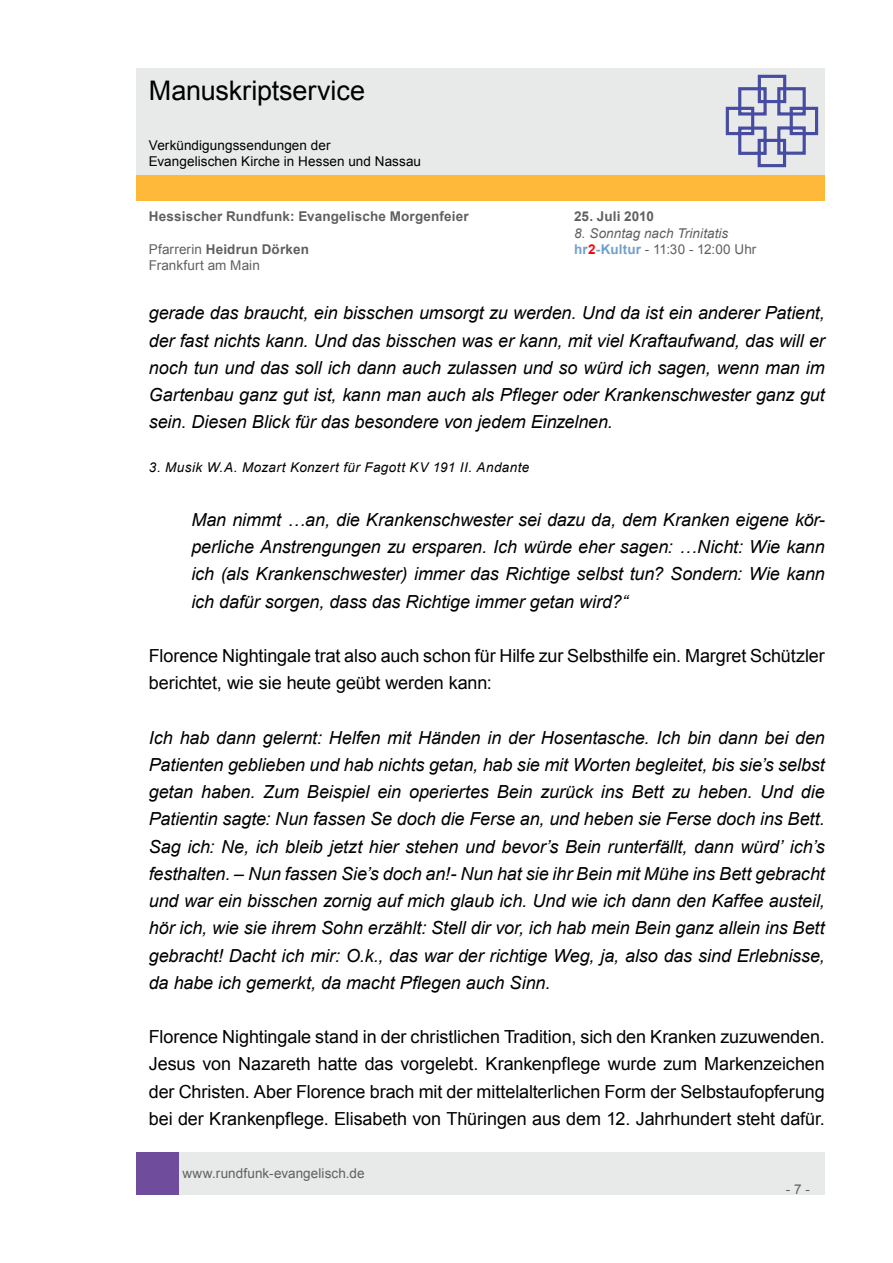
<style>
.page{position:relative;width:893px;height:1263px;background:#fff}
.page>*{position:absolute;margin:0;border:0;box-sizing:border-box;transform-origin:0 0}
.t1{font:27px "Arial";letter-spacing:-.005em;color:#000}
.t2{font:italic 18px/27.2px "Arial";letter-spacing:-.005em;color:#000;text-align:justify}
.t3{font:18px/27.2px "Arial";letter-spacing:-.005em;color:#000}
.t4{font:700 13.5px "Arial";letter-spacing:.01em;color:#606060}
.t5{font:13.5px "Arial";letter-spacing:.005em;color:#606060}
.t6{font:13.5px/16.2px "Arial";letter-spacing:.005em;color:#000}
.t7{font:italic 13.5px "Arial";letter-spacing:.03em;color:#000}
.t8{font:italic 13.5px "Arial";letter-spacing:.005em;color:#606060}
.s1{font-weight:400}
.s2{font-weight:700;color:#71a0cc}
.s3{font-weight:700;color:#f00}
</style>
<div class="page">
<div style="left:179px;top:1152px;width:646px;height:43px;background:#e8e9e9"></div>
<div style="left:136px;top:1152px;width:43px;height:43px;background:#704c9c"></div>
<div style="left:136px;top:175px;width:689px;height:26px;background:#ffb93a"></div>
<div style="left:136px;top:68px;width:689px;height:106px;background:#e8e9e9"></div>
<svg style="left:725px;top:74px;width:94px;height:94px"></svg>
<h1 class="t1" style="left:149px;top:73px;width:218px">Manuskriptservice</h1>
<p class="t6" style="left:149px;top:137px;width:274px">Verkündigungssendungen der<br>Evangelischen Kirche in Hessen und Nassau</p>
<p class="t4" style="left:149px;top:208px;width:322px">Hessischer Rundfunk: Evangelische Morgenfeier</p>
<p class="t4" style="left:574px;top:208px;width:81px">25. Juli 2010</p>
<p class="t8" style="left:574px;top:224px;width:156px">8. Sonntag nach Trinitatis</p>
<p class="t4" style="left:149px;top:240px;width:162px"><span class="s1">Pfarrerin</span> Heidrun Dörken</p>
<p class="t5" style="left:574px;top:240px;width:184px"><span class="s2">hr</span><span class="s3">2</span><span class="s2">-Kultur</span> - 11:30 - 12:00 Uhr</p>
<p class="t5" style="left:149px;top:256px;width:113px">Frankfurt am Main</p>
<p class="t2" style="left:149px;top:300px;width:678px">gerade das braucht, ein bisschen umsorgt zu werden. Und da ist ein anderer Patient, der fast nichts kann. Und das bisschen was er kann, mit viel Kraftaufwand, das will er noch tun und das soll ich dann auch zulassen und so würd ich sagen, wenn man im Gartenbau ganz gut ist, kann man auch als Pfleger oder Krankenschwester ganz gut sein. Diesen Blick für das besondere von jedem Einzelnen.</p>
<p class="t7" style="left:149px;top:458px;width:382px">3. Musik W.A. Mozart Konzert für Fagott KV 191 II. Andante</p>
<p class="t2" style="left:191px;top:506px;width:635px">Man nimmt …an, die Krankenschwester sei dazu da, dem Kranken eigene kör&shy;perliche Anstrengungen zu ersparen. Ich würde eher sagen: …Nicht: Wie kann ich (als Krankenschwester) immer das Richtige selbst tun? Sondern: Wie kann ich dafür sorgen, dass das Richtige immer getan wird?“</p>
<p class="t3" style="left:149px;top:642px;width:677px">Florence Nightingale trat also auch schon für Hilfe zur Selbsthilfe ein. Margret Schützler berichtet, wie sie heute geübt werden kann:</p>
<p class="t2" style="left:149px;top:724px;width:678px">Ich hab dann gelernt: Helfen mit Händen in der Hosentasche. Ich bin dann bei den Patienten geblieben und hab nichts getan, hab sie mit Worten begleitet, bis sie’s selbst getan haben. Zum Beispiel ein operiertes Bein zurück ins Bett zu heben. Und die Patientin sagte: Nun fassen Se doch die Ferse an, und heben sie Ferse doch ins Bett.<br>Sag ich: Ne, ich bleib jetzt hier stehen und bevor’s Bein runterfällt, dann würd’ ich’s festhalten. – Nun fassen Sie’s doch an!- Nun hat sie ihr Bein mit Mühe ins Bett gebracht und war ein bisschen zornig auf mich glaub ich. Und wie ich dann den Kaffee austeil, hör ich, wie sie ihrem Sohn erzählt: Stell dir vor, ich hab mein Bein ganz allein ins Bett gebracht! Dacht ich mir: O.k., das war der richtige Weg, ja, also das sind Erlebnisse, da habe ich gemerkt, da macht Pflegen auch Sinn.</p>
<p class="t3" style="left:149px;top:1023px;width:677px;text-align:justify">Florence Nightingale stand in der christlichen Tradition, sich den Kranken zuzuwenden.<br>Jesus von Nazareth hatte das vorgelebt. Krankenpflege wurde zum Markenzeichen der Christen. Aber Florence brach mit der mittelalterlichen Form der Selbstaufopferung bei der Krankenpflege. Elisabeth von Thüringen aus dem 12. Jahrhundert steht dafür.</p>
<p class="t5" style="left:182px;top:1164px;width:184px">www.rundfunk-evangelisch.de</p>
<p class="t5" style="left:786px;top:1180px;width:26px">- 7 -</p>
</div>
